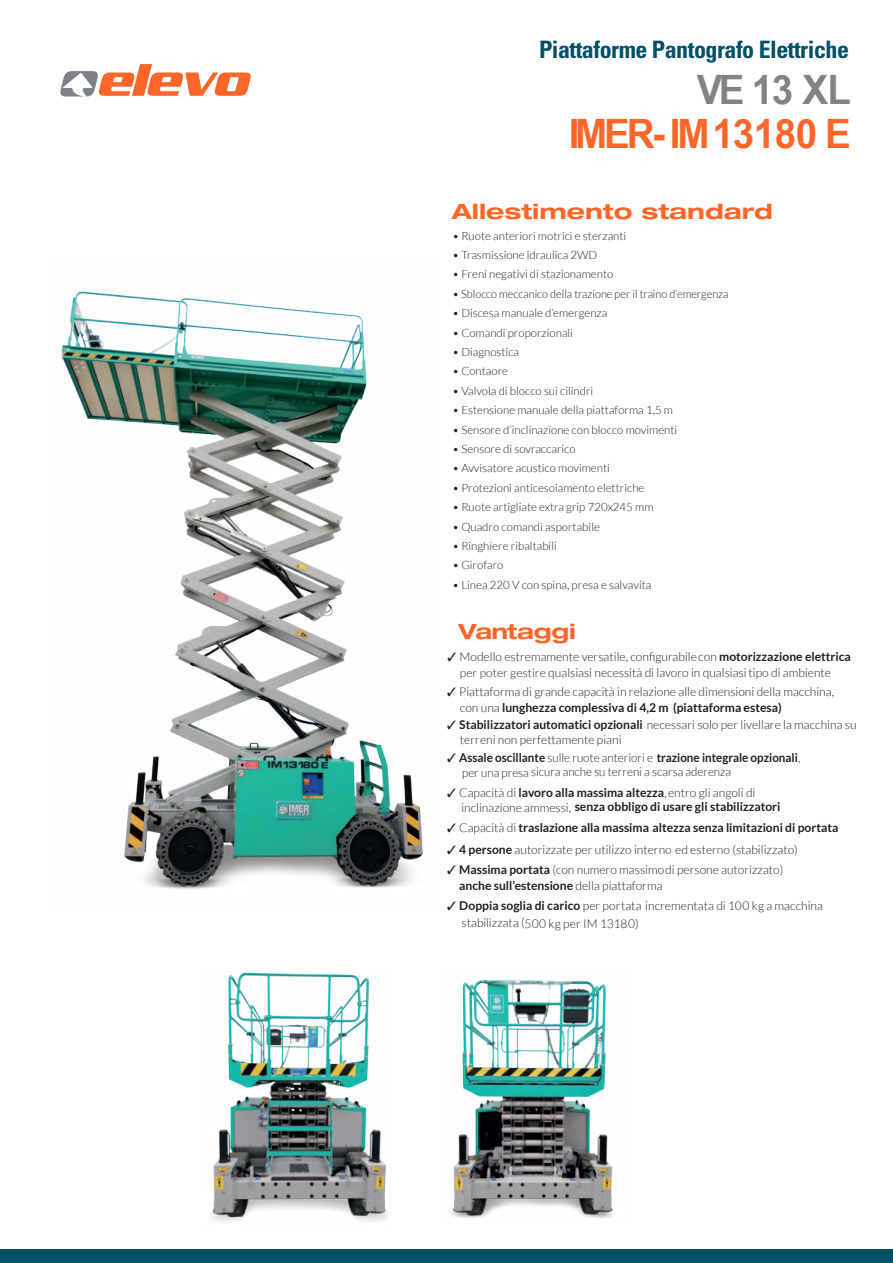
<style>
.page{position:relative;width:893px;height:1263px;background:#fff}
.page>*{position:absolute;margin:0;border:0;box-sizing:border-box;transform-origin:0 0}
.t1{font:italic 700 49.5px "Serpentine Sans ICG";letter-spacing:-.035em;color:#fe6529}
.t2{font:700 40.5px "Arial Narrow";letter-spacing:-.02em;color:#fe6529;scale:1.16 1}
.t3{font:700 40.5px "Arial Narrow";color:#828386;scale:1.16 1}
.t4{font:700 condensed 24px "Univers LT Std";letter-spacing:-.02em;color:#005067}
.t5{font:700 expanded 21px "Helvetica Neue LT Std";color:#fe6529;scale:1.15 1}
.t6{font:700 expanded 21px "Helvetica Neue LT Std";color:#fe6529;scale:1.08 1}
.t7{font:300 12.15px/15.3px "Lato";color:#231f20}
.t8{font:700 12.15px/13.8px "Lato";color:#231f20}
.t9{font:300 12.15px/13.8px "Lato";color:#231f20;scale:.95 1}
.t10{font:300 11.4px "Lato";color:#231f20}
.s1{font-weight:700}
.s2{font-size:11.55px}
.s3{font-weight:300}
</style>
<div class="page">
<svg style="left:60px;top:71px;width:38px;height:25px"></svg>
<div style="left:0;top:1249px;width:893px;height:14px;background:#005067"></div>
<img style="left:61px;top:291px;width:362px;height:598px">
<img style="left:450px;top:979px;width:165px;height:240px">
<img style="left:211px;top:972px;width:177px;height:250px">
<h1 class="t1" style="left:96px;top:51px;width:153px">elevo</h1>
<h3 class="t4" style="left:539px;top:35px;width:312px">Piattaforme Pantografo Elettriche</h3>
<h2 class="t3" style="left:697px;top:66px;width:134px">VE 13 XL</h2>
<h2 class="t2" style="left:569px;top:110px;width:245px">IMER - IM13180 E</h2>
<h3 class="t5" style="left:452px;top:198px;width:281px">Allestimento standard</h3>
<p class="t10" style="left:452px;top:229px;width:175px">• Ruote anteriori motrici e sterzanti</p>
<p class="t10" style="left:452px;top:249px;width:146px">• Trasmissione idraulica 2WD</p>
<p class="t10" style="left:452px;top:268px;width:162px">• Freni negativi di stazionamento</p>
<p class="t10" style="left:452px;top:288px;width:278px">• Sblocco meccanico della trazione per il traino d’emergenza</p>
<p class="t10" style="left:452px;top:307px;width:156px">• Discesa manuale d’emergenza</p>
<p class="t10" style="left:452px;top:326px;width:122px">• Comandi proporzionali</p>
<p class="t10" style="left:452px;top:346px;width:68px">• Diagnostica</p>
<p class="t10" style="left:452px;top:365px;width:57px">• Contaore</p>
<p class="t10" style="left:452px;top:385px;width:142px">• Valvola di blocco sui cilindri</p>
<p class="t10" style="left:452px;top:404px;width:222px">• Estensione manuale della piattaforma 1,5 m</p>
<p class="t10" style="left:452px;top:423px;width:226px">• Sensore d’inclinazione con blocco movimenti</p>
<p class="t10" style="left:452px;top:443px;width:125px">• Sensore di sovraccarico</p>
<p class="t10" style="left:452px;top:462px;width:159px">• Avvisatore acustico movimenti</p>
<p class="t10" style="left:452px;top:482px;width:193px">• Protezioni anticesoiamento elettriche</p>
<p class="t10" style="left:452px;top:501px;width:203px">• Ruote artigliate extra grip 720x245 mm</p>
<p class="t10" style="left:452px;top:520px;width:149px">• Quadro comandi asportabile</p>
<p class="t10" style="left:452px;top:540px;width:106px">• Ringhiere ribaltabili</p>
<p class="t10" style="left:452px;top:559px;width:53px">• Girofaro</p>
<p class="t10" style="left:452px;top:579px;width:200px">• Linea 220 V con spina, presa e salvavita</p>
<h3 class="t6" style="left:459px;top:619px;width:110px">Vantaggi</h3>
<p class="t7" style="left:447px;top:649px;width:405px">✓ Modello estremamente versatile, configurabile con <span class="s1">motorizzazione elettrica</span></p>
<p class="t7" style="left:460px;top:665px;width:373px"><span class="s2">per poter gestire</span> qualsiasi necessità di lavoro in qualsiasi tipo di ambiente</p>
<p class="t7" style="left:460px;top:683px;width:376px;line-height:16px;text-indent:-13px">✓ Piattaforma di grande capacità in relazione alle dimensioni della macchina, con una <span class="s1">lunghezza complessiva di 4,2 m (piattaforma estesa)</span></p>
<p class="t7" style="left:460px;top:717px;width:398px;text-indent:-13px">✓ <span class="s1">Stabilizzatori automatici opzionali</span> necessari solo per livellare la macchina su terreni non perfettamente piani</p>
<p class="t9" style="left:462px;top:751px;width:357px;text-indent:-15px">✓ <span class="s1">Assale oscillante</span> sulle ruote anteriori e <span class="s1">trazione integrale opzionali</span>, per una presa sicura anche su terreni a scarsa aderenza</p>
<p class="t8" style="left:461px;top:786px;width:321px;text-indent:-14px">✓ <span class="s3">Capacità di</span> lavoro alla massima altezza<span class="s3">,entro gli angoli di inclinazione ammessi,</span> senza obbligo di usare gli stabilizzatori</p>
<p class="t8" style="left:447px;top:820px;width:393px">✓ <span class="s3">Capacità di</span> traslazione alla massima altezza senza limitazioni di portata</p>
<p class="t7" style="left:447px;top:842px;width:352px">✓ <span class="s1">4 persone</span> autorizzate per utilizzo interno ed esterno (stabilizzato)</p>
<p class="t7" style="left:459px;top:862px;width:326px;text-indent:-12px">✓ <span class="s1">Massima portata</span> (con numero massimo di persone autorizzato) <span class="s1">anche sull’estensione</span> della piattaforma</p>
<p class="t7" style="left:447px;top:898px;width:377px">✓ <span class="s1">Doppia soglia di carico</span> per portata incrementata di 100 kg a macchina</p>
<p class="t7" style="left:461px;top:916px;width:179px">stabilizzata (500 kg per IM 13180)</p>
</div>
